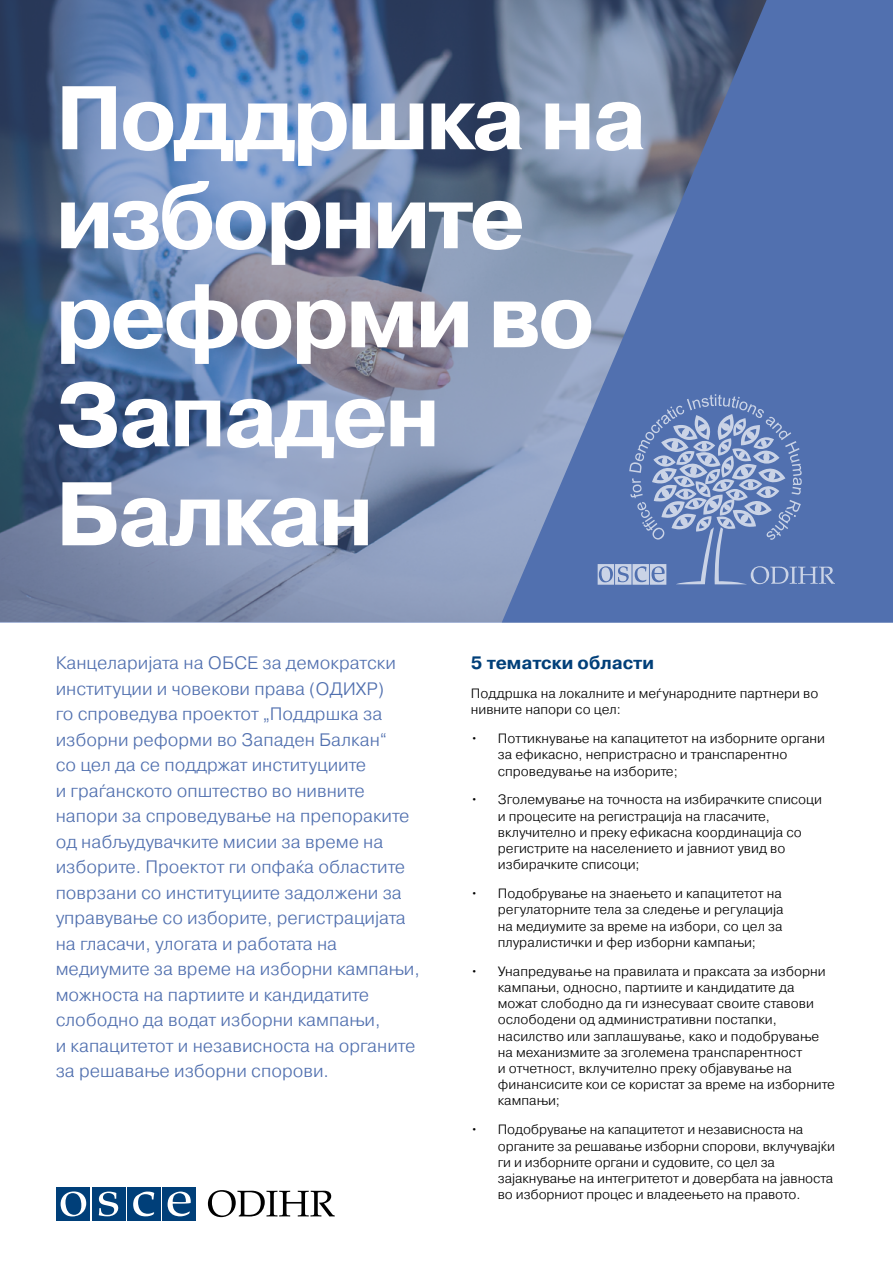
<style>
.page{position:relative;width:893px;height:1263px;background:#fff}
.page>*{position:absolute;margin:0;border:0;box-sizing:border-box;transform-origin:0 0}
.t1{font:700 90px/99px "Pragmatica";letter-spacing:-.035em;color:#fff}
.t2{font:300 18px/25.5px "Pragmatica";color:#5170af}
.t3{font:700 18px "Pragmatica";color:#003f79}
.t4{font:300 13.5px/16.2px "Pragmatica";color:#000}
</style>
<div class="page">
<svg style="left:0;top:0;width:893px;height:623px;background:#677da5"></svg>
<svg style="left:598px;top:394px;width:237px;height:191px;background:#6a84ba"></svg>
<svg style="left:208px;top:1190px;width:127px;height:27px"></svg>
<div style="left:57px;top:1187px;width:33px;height:33px;background:#003f79"></div>
<div style="left:92px;top:1187px;width:33px;height:33px;background:#003f79"></div>
<div style="left:127px;top:1187px;width:33px;height:33px;background:#003f79"></div>
<div style="left:163px;top:1187px;width:33px;height:33px;background:#003f79"></div>
<svg style="left:168px;top:1191px;width:23px;height:25px"></svg>
<svg style="left:133px;top:1191px;width:21px;height:25px"></svg>
<svg style="left:99px;top:1191px;width:19px;height:25px"></svg>
<svg style="left:61px;top:1191px;width:25px;height:25px"></svg>
<h1 class="t1" style="left:56px;top:70px;width:592px">Поддршка на изборните реформи во<br>Западен<br>Балкан</h1>
<p class="t2" style="left:56px;top:650px;width:366px">Канцеларијата на ОБСЕ за демократски институции и човекови права (ОДИХР)<br>го спроведува проектот „Поддршка за изборни реформи во Западен Балкан“<br>со цел да се поддржат институциите<br>и граѓанското општество во нивните напори за спроведување на препораките од набљудувачките мисии за време на изборите. Проектот ги опфаќа областите поврзани со институциите задолжени за управување со изборите, регистрацијата на гласачи, улогата и работата на медиумите за време на изборни кампањи, можноста на партиите и кандидатите слободно да водат изборни кампањи,<br>и капацитетот и независноста на органите за решавање изборни спорови.</p>
<h2 class="t3" style="left:471px;top:651px;width:185px">5 тематски области</h2>
<p class="t4" style="left:471px;top:685px;width:349px">Поддршка на локалните и меѓународните партнери во нивните напори со цел:</p>
<p class="t4" style="left:498px;top:730px;width:329px;text-indent:-27px">• Поттикнување на капацитетот на изборните органи за ефикасно, непристрасно и транспарентно спроведување на изборите;</p>
<p class="t4" style="left:498px;top:791px;width:326px;text-indent:-27px">• Зголемување на точноста на избирачките списоци и процесите на регистрација на гласачите, вклучително и преку ефикасна координација со регистрите на населението и јавниот увид во избирачките списоци;</p>
<p class="t4" style="left:498px;top:885px;width:287px;text-indent:-27px">• Подобрување на знаењето и капацитетот на регулаторните тела за следење и регулација на медиумите за време на избори, со цел за плуралистички и фер изборни кампањи;</p>
<p class="t4" style="left:498px;top:963px;width:339px;text-indent:-27px">• Унапредување на правилата и праксата за изборни кампањи, односно, партиите и кандидатите да можат слободно да ги изнесуваат своите ставови ослободени од административни постапки, насилство или заплашување, како и подобрување на механизмите за зголемена транспарентност<br>и отчетност, вклучително преку објавување на финансисите кои се користат за време на изборните кампањи;</p>
<p class="t4" style="left:498px;top:1121px;width:339px;text-indent:-27px">• Подобрување на капацитетот и независноста на органите за решавање изборни спорови, вклучувајќи ги и изборните органи и судовите, со цел за зајакнување на интегритетот и довербата на јавноста во изборниот процес и владеењето на правото.</p>
</div>
